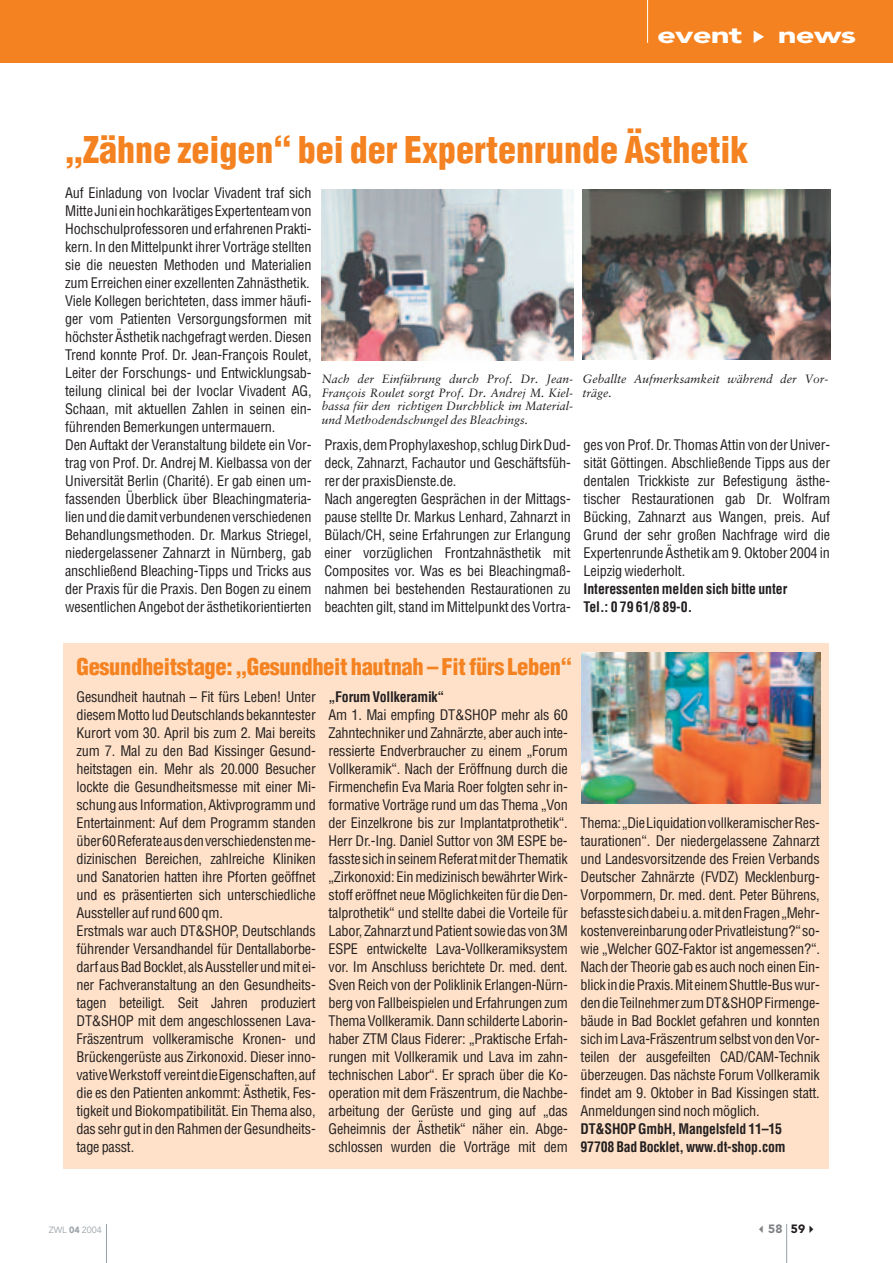
<style>
.page{position:relative;width:893px;height:1263px;background:#fff}
.page>*{position:absolute;margin:0;border:0;box-sizing:border-box;transform-origin:0 0}
.t1{font:900 condensed 36px "Helvetica";color:#f58220}
.t2{font:900 23.1px "Avenir";letter-spacing:-.025em;color:#fff;scale:1.43 1}
.t3{font:900 condensed 22.5px "Helvetica";letter-spacing:-.015em;color:#f58220}
.t4{font:condensed 14.25px/18px "Helvetica";letter-spacing:-.01em;color:#231f20}
.t5{font:700 condensed 14.25px/18px "Helvetica";letter-spacing:-.015em;color:#231f20}
.t6{font:italic 12px/13.5px "Sabon";color:#231f20;text-align:justify}
.t7{font:900 12px "Avenir";color:#808285}
.t8{font:9px "Avenir";color:#98a1a7}
.s1{font-weight:900}
.s2{color:#231f20}
</style>
<div class="page">
<div style="left:64px;top:643px;width:765px;height:526px;background:#fee1c8"></div>
<hr style="left:786px;top:1224px;width:1px;height:38px;background:#98a1a7">
<hr style="left:106px;top:1224px;width:1px;height:38px;background:#98a1a7">
<div style="left:1px;top:0;width:892px;height:63px;background:#f58220"></div>
<hr style="left:647px;top:0;width:1px;height:43px;background:#fff">
<img style="left:581px;top:652px;width:240px;height:151px">
<img style="left:322px;top:190px;width:251px;height:170px">
<img style="left:582px;top:190px;width:248px;height:169px">
<h2 class="t2" style="left:657px;top:25px;width:61px">event</h2>
<h2 class="t2" style="left:778px;top:25px;width:56px">news</h2>
<h1 class="t1" style="left:65px;top:136px;width:685px">„Zähne zeigen“ bei der Expertenrunde Ästhetik</h1>
<p class="t4" style="left:65px;top:185px;width:248px">Auf Einladung von Ivoclar Vivadent traf sich Mitte Juni ein hochkarätiges Expertenteam von Hochschulprofessoren und erfahrenen Prakti&shy;kern. In den Mittelpunkt ihrer Vorträge stellten sie die neuesten Methoden und Materialien zum Erreichen einer exzellenten Zahnästhetik.<br>Viele Kollegen berichteten, dass immer häufi&shy;ger vom Patienten Versorgungsformen mit höchster Ästhetik nachgefragt werden. Diesen Trend konnte Prof. Dr. Jean-François Roulet, Leiter der Forschungs- und Entwicklungsab&shy;teilung clinical bei der Ivoclar Vivadent AG, Schaan, mit aktuellen Zahlen in seinen ein&shy;führenden Bemerkungen untermauern.<br>Den Auftakt der Veranstaltung bildete ein Vor&shy;trag von Prof. Dr. Andrej M. Kielbassa von der Universität Berlin (Charité). Er gab einen um&shy;fassenden Überblick über Bleachingmateria&shy;lien und die damit verbundenen verschiedenen Behandlungsmethoden. Dr. Markus Striegel, niedergelassener Zahnarzt in Nürnberg, gab anschließend Bleaching-Tipps und Tricks aus der Praxis für die Praxis. Den Bogen zu einem wesentlichen Angebot der ästhetikorientierten</p>
<p class="t6" style="left:322px;top:373px;width:253px">Nach der Einführung durch Prof. Dr. Jean-François Roulet sorgt Prof. Dr. Andrej M. Kiel&shy;bassa für den richtigen Durchblick im Material&shy;und Methodendschungel des Bleachings.</p>
<p class="t6" style="left:582px;top:373px;width:248px">Geballte Aufmerksamkeit während der Vor&shy;träge.</p>
<p class="t4" style="left:324px;top:437px;width:248px">Praxis, dem Prophylaxeshop, schlug Dirk Dud&shy;deck, Zahnarzt, Fachautor und Geschäftsfüh&shy;rer der praxisDienste.de.<br>Nach angeregten Gesprächen in der Mittags&shy;pause stellte Dr. Markus Lenhard, Zahnarzt in Bülach/CH, seine Erfahrungen zur Erlangung einer vorzüglichen Frontzahnästhetik mit Composites vor. Was es bei Bleachingmaß&shy;nahmen bei bestehenden Restaurationen zu beachten gilt, stand im Mittelpunkt des Vortra-</p>
<p class="t4" style="left:584px;top:437px;width:248px;text-align:justify">ges von Prof. Dr. Thomas Attin von der Univer&shy;sität Göttingen. Abschließende Tipps aus der dentalen Trickkiste zur Befestigung ästhe&shy;tischer Restaurationen gab Dr. Wolfram Bücking, Zahnarzt aus Wangen, preis. Auf Grund der sehr großen Nachfrage wird die Expertenrunde Ästhetik am 9. Oktober 2004 in Leipzig wiederholt.</p>
<p class="t5" style="left:584px;top:581px;width:205px">Interessenten melden sich bitte unter<br>Tel.: 0 79 61/8 89-0.</p>
<h3 class="t3" style="left:77px;top:658px;width:497px">Gesundheitstage: „Gesundheit hautnah – Fit fürs Leben“</h3>
<p class="t4" style="left:77px;top:689px;width:241px">Gesundheit hautnah – Fit fürs Leben! Unter diesem Motto lud Deutschlands bekanntester Kurort vom 30. April bis zum 2. Mai bereits zum 7. Mal zu den Bad Kissinger Gesund&shy;heitstagen ein. Mehr als 20.000 Besucher lockte die Gesundheitsmesse mit einer Mi&shy;schung aus Information, Aktivprogramm und Entertainment: Auf dem Programm standen über 60 Referate aus den verschiedensten me&shy;dizinischen Bereichen, zahlreiche Kliniken und Sanatorien hatten ihre Pforten geöffnet und es präsentierten sich unterschiedliche Aussteller auf rund 600 qm.<br>Erstmals war auch DT&amp;SHOP, Deutschlands führender Versandhandel für Dentallaborbe&shy;darf aus Bad Bocklet, als Aussteller und mit ei&shy;ner Fachveranstaltung an den Gesundheits&shy;tagen beteiligt. Seit Jahren produziert DT&amp;SHOP mit dem angeschlossenen Lava-Fräszentrum vollkeramische Kronen- und Brückengerüste aus Zirkonoxid. Dieser inno&shy;vative Werkstoff vereint die Eigenschaften, auf die es den Patienten ankommt: Ästhetik, Fes&shy;tigkeit und Biokompatibilität. Ein Thema also, das sehr gut in den Rahmen der Gesundheits&shy;tage passt.</p>
<p class="t5" style="left:329px;top:689px;width:117px">„Forum Vollkeramik“</p>
<p class="t4" style="left:329px;top:707px;width:241px;text-align:justify">Am 1. Mai empfing DT&amp;SHOP mehr als 60<br>Zahntechniker und Zahnärzte, aber auch inte&shy;ressierte Endverbraucher zu einem „Forum Vollkeramik“. Nach der Eröffnung durch die Firmenchefin Eva Maria Roer folgten sehr in&shy;formative Vorträge rund um das Thema „Von der Einzelkrone bis zur Implantatprothetik“.<br>Herr Dr.-Ing. Daniel Suttor von 3M ESPE be&shy;fasste sich in seinem Referat mit der Thematik „Zirkonoxid: Ein medizinisch bewährter Wirk&shy;stoff eröffnet neue Möglichkeiten für die Den&shy;talprothetik“ und stellte dabei die Vorteile für Labor, Zahnarzt und Patient sowie das von 3M ESPE entwickelte Lava-Vollkeramiksystem vor. Im Anschluss berichtete Dr. med. dent.<br>Sven Reich von der Poliklinik Erlangen-Nürn&shy;berg von Fallbeispielen und Erfahrungen zum Thema Vollkeramik. Dann schilderte Laborin&shy;haber ZTM Claus Fiderer: „Praktische Erfah&shy;rungen mit Vollkeramik und Lava im zahn&shy;technischen Labor“. Er sprach über die Ko&shy;operation mit dem Fräszentrum, die Nachbe&shy;arbeitung der Gerüste und ging auf „das Geheimnis der Ästhetik“ näher ein. Abge&shy;schlossen wurden die Vorträge mit dem</p>
<p class="t4" style="left:581px;top:815px;width:241px;text-align:justify">Thema: „Die Liquidation vollkeramischer Res&shy;taurationen“. Der niedergelassene Zahnarzt und Landesvorsitzende des Freien Verbands Deutscher Zahnärzte (FVDZ) Mecklenburg-Vorpommern, Dr. med. dent. Peter Bührens, befasste sich dabei u. a. mit den Fragen „Mehr&shy;kostenvereinbarung oder Privatleistung?“ so&shy;wie „Welcher GOZ-Faktor ist angemessen?“.<br>Nach der Theorie gab es auch noch einen Ein&shy;blick in die Praxis. Mit einem Shuttle-Bus wur&shy;den die Teilnehmer zum DT&amp;SHOP Firmenge&shy;bäude in Bad Bocklet gefahren und konnten sich im Lava-Fräszentrum selbst von den Vor&shy;teilen der ausgefeilten CAD/CAM-Technik überzeugen. Das nächste Forum Vollkeramik findet am 9. Oktober in Bad Kissingen statt.<br>Anmeldungen sind noch möglich.</p>
<p class="t5" style="left:581px;top:1121px;width:206px">DT&amp;SHOP GmbH, Mangelsfeld 11–15<br>97708 Bad Bocklet, www.dt-shop.com</p>
<p class="t8" style="left:49px;top:1226px;width:55px">ZWL <span class="s1">04</span> 2004</p>
<p class="t7" style="left:768px;top:1223px;width:38px">58 <span class="s2">59</span></p>
</div>
